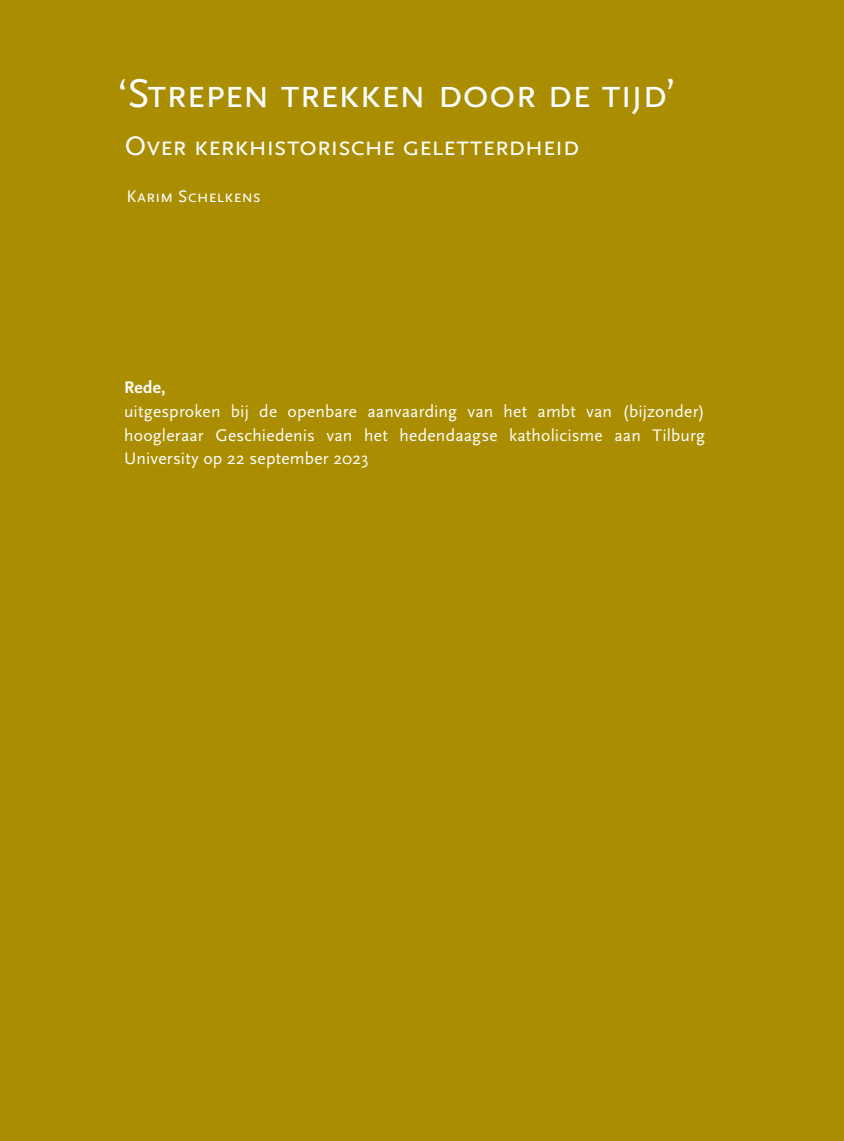
<style>
.page{position:relative;width:844px;height:1141px;background:#fff}
.page>*{position:absolute;margin:0;border:0;box-sizing:border-box;transform-origin:0 0}
.t1{font:42px "Scala Sans Pro";letter-spacing:-.03em;color:#fff}
.t2{font:28px "Scala Sans Pro";letter-spacing:-.025em;color:#fff}
.t3{font:17.5px/23.8px "Scala Sans Pro";letter-spacing:.015em;color:#fff;text-align:justify}
.t4{font:17.5px "Scala Sans Pro";letter-spacing:-.005em;color:#fff}
.t5{font:700 17.5px "Scala Sans Pro";color:#fff}
</style>
<div class="page">
<div style="left:0;top:0;width:843px;height:1141px;background:#aa8d00"></div>
<h1 class="t1" style="left:117px;top:69px;width:560px">‘Strepen trekken door de tijd’</h1>
<h2 class="t2" style="left:125px;top:130px;width:456px">Over kerkhistorische geletterdheid</h2>
<p class="t4" style="left:126px;top:187px;width:136px">Karim Schelkens</p>
<p class="t5" style="left:124px;top:377px;width:43px">Rede,</p>
<p class="t3" style="left:124px;top:399px;width:582px">uitgesproken bij de openbare aanvaarding van het ambt van (bijzonder) hoogleraar Geschiedenis van het hedendaagse katholicisme aan Tilburg University op 22 september 2023</p>
</div>
